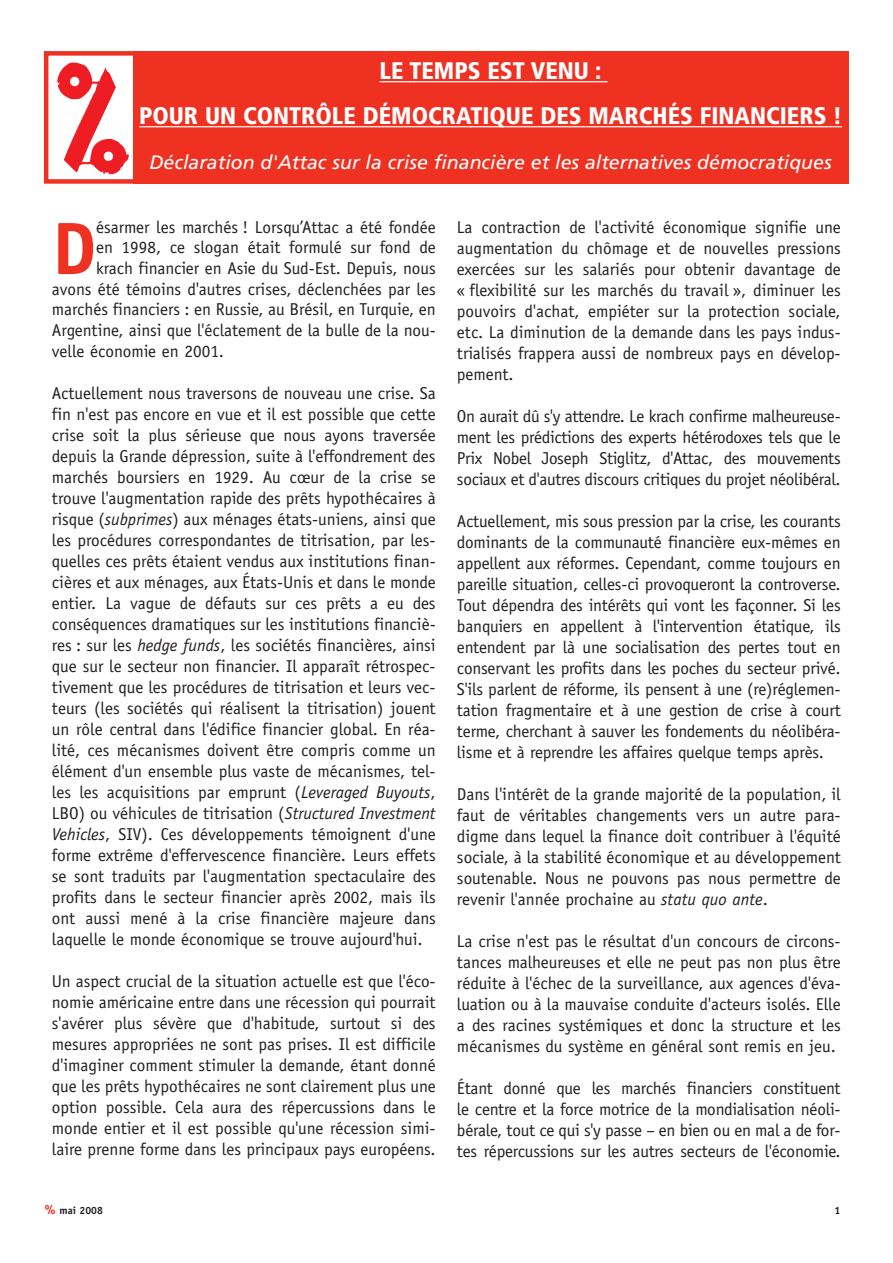
<style>
.page{position:relative;width:893px;height:1263px;background:#fff}
.page>*{position:absolute;margin:0;border:0;box-sizing:border-box;transform-origin:0 0}
.t1{font:700 74.4px "Officina Sans";color:#ef3122}
.t2{font:900 condensed 24px/45px "Frutiger";color:#fff;text-align:center}
.t3{font:italic 19.5px "Frutiger";color:#fff}
.t4{font:17.25px/21px "Officina Sans";color:#231f20;text-align:justify}
.t5{font:700 10.5px "Officina Sans";color:#231f20}
.s1{font-style:italic}
.s2{font-size:13.5px;color:#ef3122}
</style>
<div class="page">
<svg style="left:57px;top:63px;width:72px;height:112px"></svg>
<div style="left:44px;top:51px;width:94px;height:133px;border:4px solid #ef3122"></div>
<div style="left:133px;top:51px;width:715px;height:133px;background:#ef3122"></div>
<hr style="left:379px;top:81px;width:31px;height:1px;background:#fff">
<hr style="left:409px;top:81px;width:123px;height:1px;background:#fff">
<hr style="left:531px;top:81px;width:58px;height:1px;background:#fff">
<svg style="left:589px;top:81px;width:18px;height:1px"></svg>
<hr style="left:139px;top:126px;width:333px;height:1px;background:#fff">
<hr style="left:470px;top:126px;width:356px;height:1px;background:#fff">
<svg style="left:826px;top:126px;width:16px;height:1px"></svg>
<h2 class="t2" style="left:139px;top:50px;width:704px">LE TEMPS EST VENU :<br>POUR UN CONTRÔLE DÉMOCRATIQUE DES MARCHÉS FINANCIERS !</h2>
<p class="t3" style="left:149px;top:155px;width:684px">Déclaration d'Attac sur la crise financière et les alternatives démocratiques</p>
<h1 class="t1" style="left:52px;top:220px;width:46px">D</h1>
<p class="t4" style="left:96px;top:218px;width:341px">ésarmer les marchés ! Lorsqu’Attac a été fondée</p>
<p class="t4" style="left:96px;top:238px;width:341px">en 1998, ce slogan était formulé sur fond de</p>
<p class="t4" style="left:96px;top:259px;width:341px">krach financier en Asie du Sud-Est. Depuis, nous</p>
<p class="t4" style="left:52px;top:280px;width:385px">avons été témoins d'autres crises, déclenchées par les</p>
<p class="t4" style="left:52px;top:301px;width:385px">marchés financiers : en Russie, au Brésil, en Turquie, en</p>
<p class="t4" style="left:52px;top:321px;width:385px">Argentine, ainsi que l'éclatement de la bulle de la nou-</p>
<p class="t4" style="left:52px;top:342px;width:174px">velle économie en 2001.</p>
<p class="t4" style="left:52px;top:384px;width:385px">Actuellement nous traversons de nouveau une crise. Sa fin n'est pas encore en vue et il est possible que cette crise soit la plus sérieuse que nous ayons traversée depuis la Grande dépression, suite à l'effondrement des marchés boursiers en 1929. Au cœur de la crise se trouve l'augmentation rapide des prêts hypothécaires à risque (<span class="s1">subprimes</span>) aux ménages états-uniens, ainsi que les procédures correspondantes de titrisation, par les&shy;quelles ces prêts étaient vendus aux institutions finan&shy;cières et aux ménages, aux États-Unis et dans le monde entier. La vague de défauts sur ces prêts a eu des conséquences dramatiques sur les institutions financiè&shy;res : sur les <span class="s1">hedge funds</span>, les sociétés financières, ainsi que sur le secteur non financier. Il apparaît rétrospec&shy;tivement que les procédures de titrisation et leurs vec&shy;teurs (les sociétés qui réalisent la titrisation) jouent un rôle central dans l'édifice financier global. En réa&shy;lité, ces mécanismes doivent être compris comme un élément d'un ensemble plus vaste de mécanismes, tel&shy;les les acquisitions par emprunt (<span class="s1">Leveraged Buyouts</span>, LBO) ou véhicules de titrisation (<span class="s1">Structured Investment Vehicles</span>, SIV). Ces développements témoignent d'une forme extrême d'effervescence financière. Leurs effets se sont traduits par l'augmentation spectaculaire des profits dans le secteur financier après 2002, mais ils ont aussi mené à la crise financière majeure dans laquelle le monde économique se trouve aujourd'hui.</p>
<p class="t4" style="left:52px;top:972px;width:385px">Un aspect crucial de la situation actuelle est que l'éco&shy;nomie américaine entre dans une récession qui pourrait s'avérer plus sévère que d'habitude, surtout si des mesures appropriées ne sont pas prises. Il est difficile d'imaginer comment stimuler la demande, étant donné que les prêts hypothécaires ne sont clairement plus une option possible. Cela aura des répercussions dans le monde entier et il est possible qu'une récession simi&shy;laire prenne forme dans les principaux pays européens.</p>
<p class="t4" style="left:457px;top:218px;width:385px">La contraction de l'activité économique signifie une augmentation du chômage et de nouvelles pressions exercées sur les salariés pour obtenir davantage de « flexibilité sur les marchés du travail », diminuer les pouvoirs d'achat, empiéter sur la protection sociale, etc. La diminution de la demande dans les pays indus&shy;trialisés frappera aussi de nombreux pays en dévelop&shy;pement.</p>
<p class="t4" style="left:457px;top:407px;width:385px">On aurait dû s'y attendre. Le krach confirme malheureuse&shy;ment les prédictions des experts hétérodoxes tels que le Prix Nobel Joseph Stiglitz, d'Attac, des mouvements sociaux et d'autres discours critiques du projet néolibéral.</p>
<p class="t4" style="left:457px;top:512px;width:385px">Actuellement, mis sous pression par la crise, les courants dominants de la communauté financière eux-mêmes en appellent aux réformes. Cependant, comme toujours en pareille situation, celles-ci provoqueront la controverse.<br>Tout dépendra des intérêts qui vont les façonner. Si les banquiers en appellent à l'intervention étatique, ils entendent par là une socialisation des pertes tout en conservant les profits dans les poches du secteur privé.<br>S'ils parlent de réforme, ils pensent à une (re)réglemen&shy;tation fragmentaire et à une gestion de crise à court terme, cherchant à sauver les fondements du néolibéra&shy;lisme et à reprendre les affaires quelque temps après.</p>
<p class="t4" style="left:457px;top:785px;width:385px">Dans l'intérêt de la grande majorité de la population, il faut de véritables changements vers un autre para&shy;digme dans lequel la finance doit contribuer à l'équité sociale, à la stabilité économique et au développement soutenable. Nous ne pouvons pas nous permettre de revenir l'année prochaine au <span class="s1">statu quo ante</span>.</p>
<p class="t4" style="left:457px;top:932px;width:385px">La crise n'est pas le résultat d'un concours de circons&shy;tances malheureuses et elle ne peut pas non plus être réduite à l'échec de la surveillance, aux agences d'éva&shy;luation ou à la mauvaise conduite d'acteurs isolés. Elle a des racines systémiques et donc la structure et les mécanismes du système en général sont remis en jeu.</p>
<p class="t4" style="left:457px;top:1079px;width:385px">Étant donné que les marchés financiers constituent le centre et la force motrice de la mondialisation néoli&shy;bérale, tout ce qui s'y passe – en bien ou en mal a de for&shy;tes répercussions sur les autres secteurs de l'économie.</p>
<p class="t5" style="left:44px;top:1207px;width:60px"><span class="s2">%</span> mai 2008</p>
<p class="t5" style="left:834px;top:1207px;width:7px">1</p>
</div>
